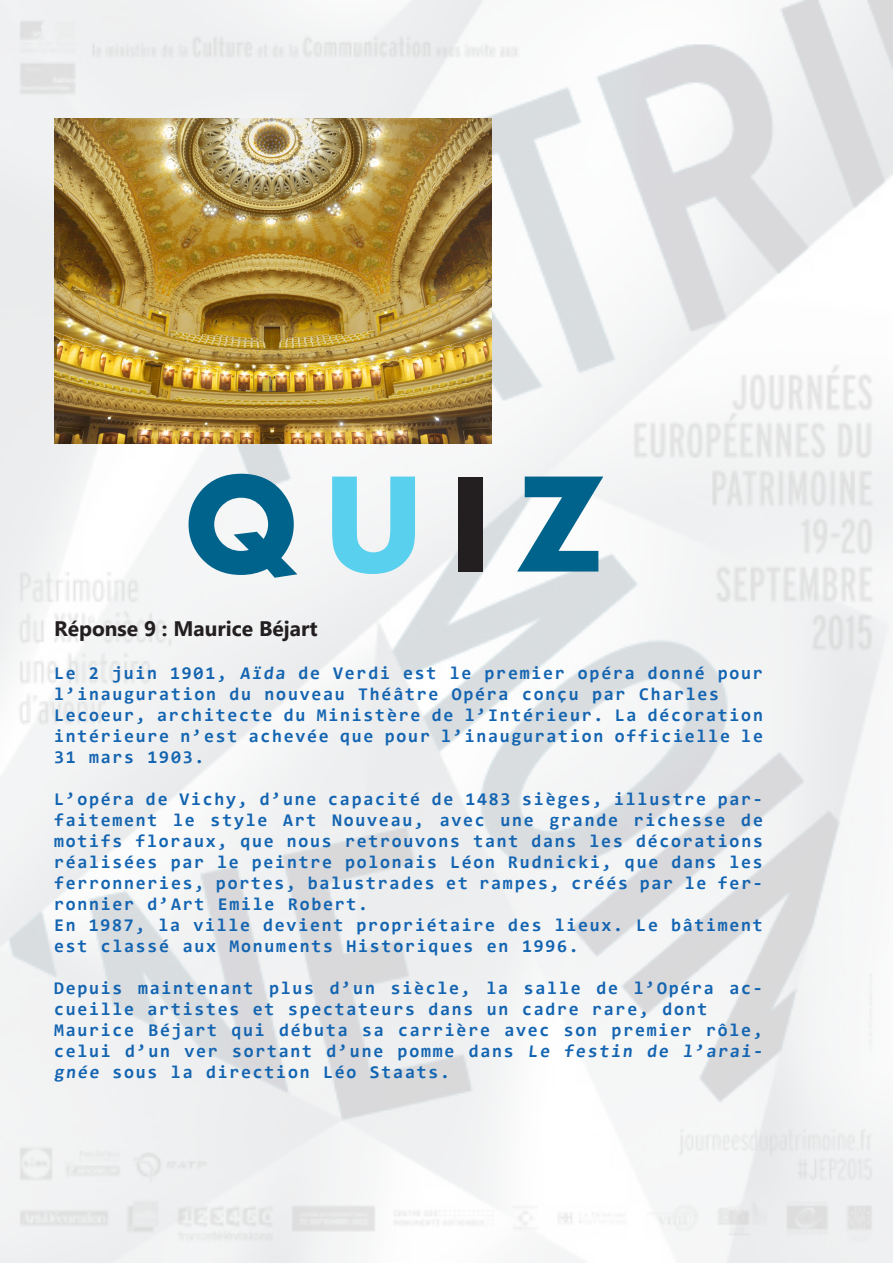
<style>
.page{position:relative;width:893px;height:1263px;background:#fff}
.page>*{position:absolute;margin:0;border:0;box-sizing:border-box;transform-origin:0 0}
.t1{font:700 142.5px "Aharoni";color:#00638b}
.t2{font:700 21px "Lao UI";color:#231f20}
.t3{font:700 18px/21px "Consolas";letter-spacing:.1em;color:#1364b1}
.s1{color:#59d0ee}
.s2{color:#231f20}
</style>
<div class="page">
<img style="left:0;top:0;width:893px;height:1263px">
<img style="left:54px;top:118px;width:438px;height:325px">
<p class="t1" style="left:183px;top:467px;width:424px">Q<span class="s1">U</span><span class="s2">I</span>Z</p>
<p class="t2" style="left:54px;top:615px;width:265px">Réponse 9 : Maurice Béjart</p>
<p class="t3" style="left:54px;top:662px;width:710px">Le 2 juin 1901, Aïda de Verdi est le premier opéra donné pour l’inauguration du nouveau Théâtre Opéra conçu par Charles</p>
<p class="t3" style="left:54px;top:704px;width:710px;text-align:justify">Lecoeur, architecte du Ministère de l’Intérieur. La décoration intérieure n’est achevée que pour l’inauguration officielle le 31 mars 1903.</p>
<p class="t3" style="left:54px;top:788px;width:710px;text-align:justify">L’opéra de Vichy, d’une capacité de 1483 sièges, illustre par&shy;faitement le style Art Nouveau, avec une grande richesse de motifs floraux, que nous retrouvons tant dans les décorations réalisées par le peintre polonais Léon Rudnicki, que dans les ferronneries, portes, balustrades et rampes, créés par le fer&shy;ronnier d’Art Emile Robert.</p>
<p class="t3" style="left:54px;top:914px;width:710px">En 1987, la ville devient propriétaire des lieux. Le bâtiment est classé aux Monuments Historiques en 1996.</p>
<p class="t3" style="left:54px;top:977px;width:710px">Depuis maintenant plus d’un siècle, la salle de l’Opéra ac&shy;cueille artistes et spectateurs dans un cadre rare, dont</p>
<p class="t3" style="left:54px;top:1019px;width:713px">Maurice Béjart qui débuta sa carrière avec son premier rôle, celui d’un ver sortant d’une pomme dans Le festin de l’arai&shy;gnée sous la direction Léo Staats.</p>
</div>
